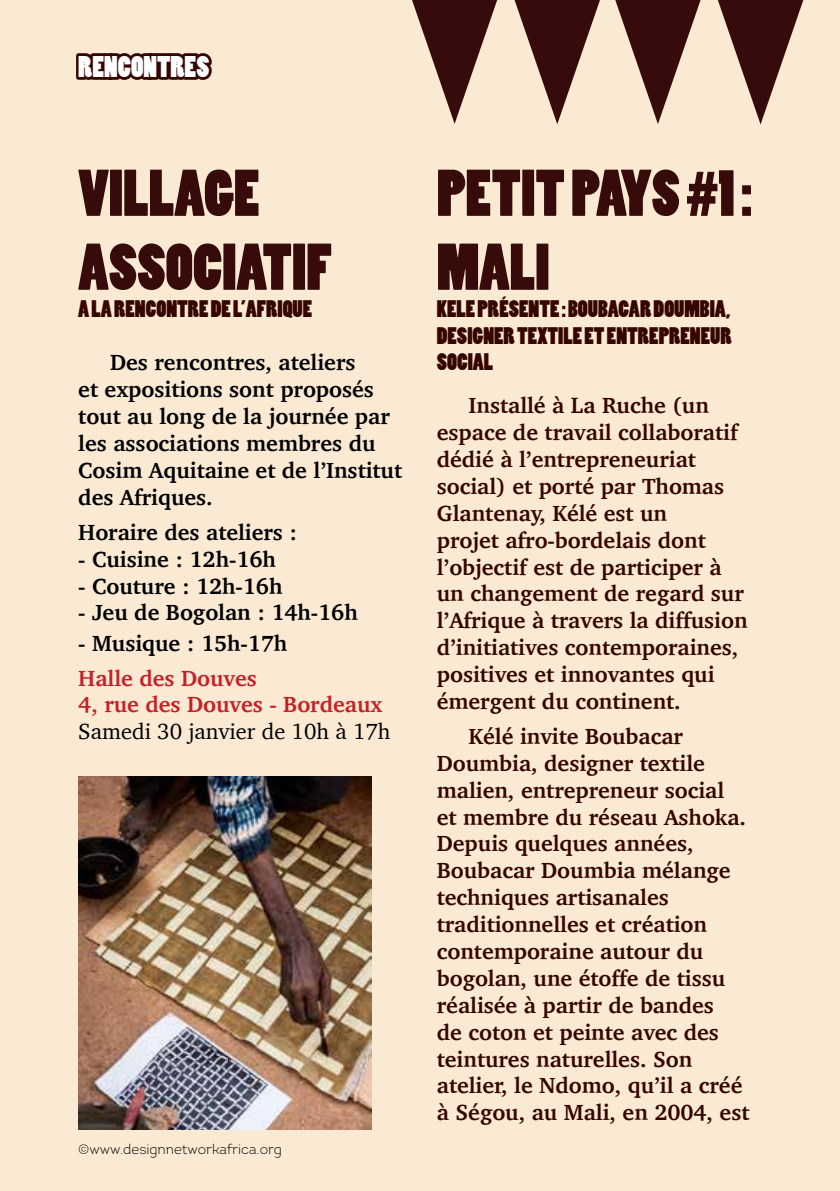
<style>
.page{position:relative;width:840px;height:1191px;background:#fff}
.page>*{position:absolute;margin:0;border:0;box-sizing:border-box;transform-origin:0 0}
.t1{font:61.6px/74px "Poplar Std";color:#360b0a}
.t2{font:28px "Poplar Std";color:#fff}
.t3{font:700 22.4px/26.8px "Charter";color:#350500}
.t4{font:700 22.4px/26.8px "Charter";color:#000}
.t5{font:22.4px/26.8px "Poplar Std";color:#350500;text-align:justify}
.t6{font:700 22.4px/26.8px "Charter";color:#c52028}
.t7{font:22.4px "Charter";color:#000}
.t8{font:300 14px "Intro";color:#000}
</style>
<div class="page">
<div style="left:0;top:0;width:839px;height:1191px;background:#fbead3"></div>
<svg style="left:76px;top:53px;width:136px;height:27px"></svg>
<svg style="left:412px;top:0;width:85px;height:124px"></svg>
<svg style="left:514px;top:0;width:85px;height:124px"></svg>
<svg style="left:615px;top:0;width:85px;height:124px"></svg>
<svg style="left:718px;top:0;width:84px;height:124px"></svg>
<img style="left:78px;top:776px;width:293px;height:353px">
<p class="t2" style="left:78px;top:51px;width:132px">RENCONTRES</p>
<h1 class="t1" style="left:78px;top:159px;width:255px">VILLAGE<br>ASSOCIATIF</h1>
<p class="t5" style="left:78px;top:296px;width:235px">A LA RENCONTRE DE L’AFRIQUE</p>
<p class="t4" style="left:78px;top:349px;width:325px;text-indent:32px">Des rencontres, ateliers<br>et expositions sont proposés tout au long de la journée par les associations membres du<br>Cosim Aquitaine et de l’Institut des Afriques.</p>
<p class="t4" style="left:78px;top:518px;width:220px">Horaire des ateliers :</p>
<p class="t4" style="left:78px;top:545px;width:199px">- Cuisine : 12h-16h</p>
<p class="t4" style="left:78px;top:572px;width:205px">- Couture : 12h-16h</p>
<p class="t4" style="left:78px;top:599px;width:281px">- Jeu de Bogolan : 14h-16h</p>
<p class="t4" style="left:78px;top:629px;width:210px">- Musique : 15h-17h</p>
<p class="t6" style="left:78px;top:664px;width:305px">Halle des Douves<br>4, rue des Douves - Bordeaux</p>
<p class="t7" style="left:78px;top:712px;width:313px">Samedi 30 janvier de 10h à 17h</p>
<p class="t8" style="left:78px;top:1140px;width:205px">©www.designnetworkafrica.org</p>
<h1 class="t1" style="left:436px;top:159px;width:317px">PETIT PAYS #1 :<br>MALI</h1>
<p class="t5" style="left:436px;top:296px;width:296px">KELE PRÉSENTE : BOUBACAR DOUMBIA, DESIGNER TEXTILE ET ENTREPRENEUR SOCIAL</p>
<p class="t3" style="left:436px;top:392px;width:312px;text-indent:32px">Installé à La Ruche (un espace de travail collaboratif dédié à l’entrepreneuriat social) et porté par Thomas<br>Glantenay, Kélé est un<br>projet afro-bordelais dont l’objectif est de participer à un changement de regard sur l’Afrique à travers la diffusion d’initiatives contemporaines, positives et innovantes qui émergent du continent.</p>
<p class="t3" style="left:436px;top:722px;width:314px;text-indent:32px">Kélé invite Boubacar<br>Doumbia, designer textile malien, entrepreneur social et membre du réseau Ashoka.<br>Depuis quelques années,<br>Boubacar Doumbia mélange techniques artisanales traditionnelles et création contemporaine autour du bogolan, une étoffe de tissu réalisée à partir de bandes<br>de coton et peinte avec des teintures naturelles. Son atelier, le Ndomo, qu’il a créé à Ségou, au Mali, en 2004, est</p>
</div>
